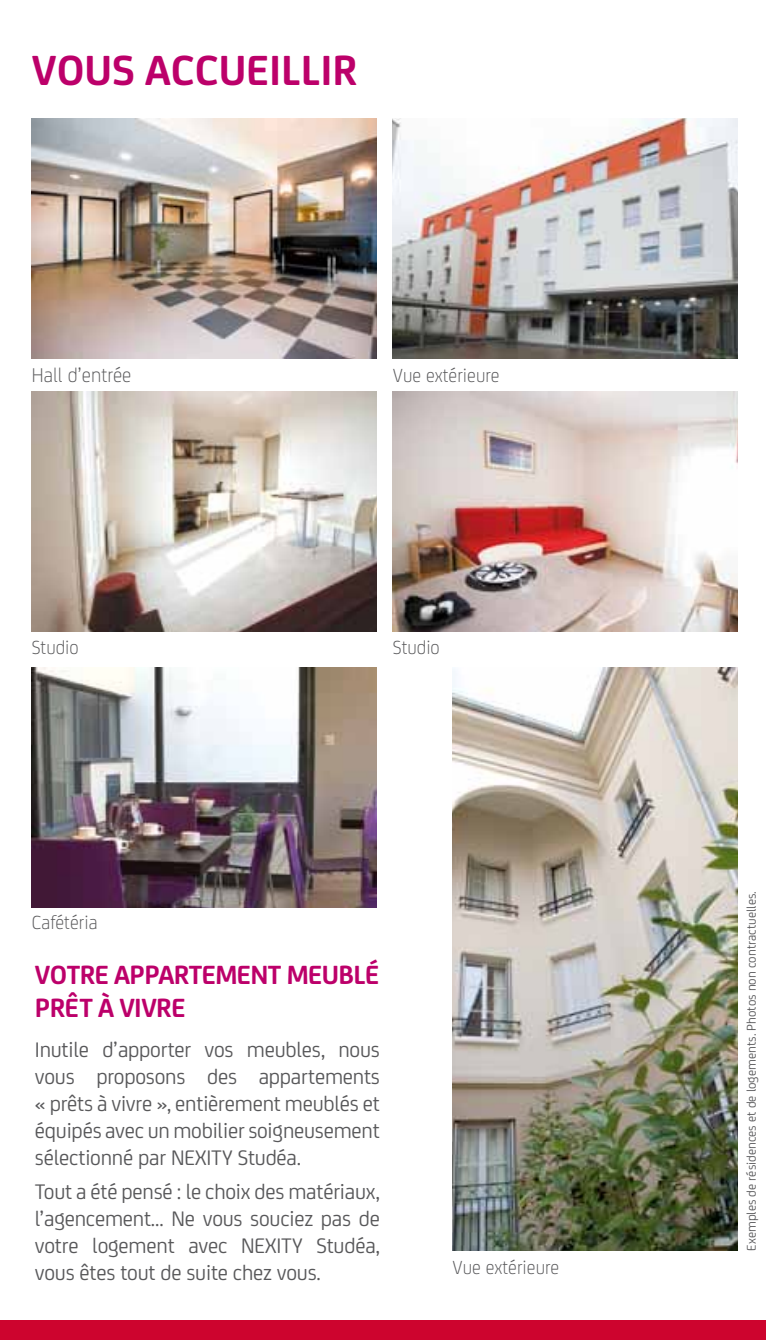
<style>
.page{position:relative;width:766px;height:1340px;background:#fff}
.page>*{position:absolute;margin:0;border:0;box-sizing:border-box;transform-origin:0 0}
.t1{font:700 45px "Nexity";color:#bc006a}
.t2{font:700 28.12px/33.8px "Nexity";letter-spacing:-.02em;color:#bc006a}
.t3{font:22.5px/27px "Nexity";letter-spacing:-.01em;color:#58585a;text-align:justify}
.t4{font:300 21.15px "Nexity";color:#58585a;scale:.96 1}
.t5{font:300 20.25px "Nexity";color:#58585a;scale:.96 1}
.t6{font:13.5px "Nexity";color:#58585a}
</style>
<div class="page">
<div style="left:0;top:1320px;width:765px;height:19px;background:#cd042e"></div>
<img style="left:32px;top:667px;width:344px;height:240px">
<img style="left:393px;top:118px;width:344px;height:240px">
<img style="left:32px;top:118px;width:344px;height:240px">
<img style="left:393px;top:392px;width:344px;height:240px">
<img style="left:32px;top:392px;width:344px;height:240px">
<img style="left:452px;top:667px;width:285px;height:583px">
<hr style="left:765px;top:907px;width:1px;height:72px;background:#bc006a">
<h1 class="t1" style="left:32px;top:36px;width:327px">VOUS ACCUEILLIR</h1>
<p class="t4" style="left:32px;top:360px;width:105px">Hall d’entrée</p>
<p class="t5" style="left:393px;top:361px;width:112px">Vue extérieure</p>
<p class="t5" style="left:32px;top:633px;width:50px">Studio</p>
<p class="t5" style="left:393px;top:633px;width:50px">Studio</p>
<p class="t5" style="left:32px;top:907px;width:70px">Cafétéria</p>
<p class="t2" style="left:35px;top:955px;width:346px;text-indent:139px">RTEMENT MEUBLÉ<br>PRÊT À VIVRE</p>
<p class="t3" style="left:35px;top:1034px;width:346px">Inutile d’apporter vos meubles, nous vous proposons des appartements « prêts à vivre », entièrement meublés et équipés avec un mobilier soigneusement sélectionné par NEXITY Studéa.</p>
<p class="t3" style="left:35px;top:1176px;width:346px">Tout a été pensé : le choix des matériaux, l’agencement… Ne vous souciez pas de votre logement avec NEXITY Studéa, vous êtes tout de suite chez vous.</p>
<p class="t2" style="left:35px;top:955px;width:96px">VOTRE APPA</p>
<p class="t5" style="left:452px;top:1253px;width:112px">Vue extérieure</p>
<p class="t6" style="left:741px;top:1250px;width:361px;rotate:-90deg">Exemples de résidences et de logements. Photos non contractuelles.</p>
</div>
